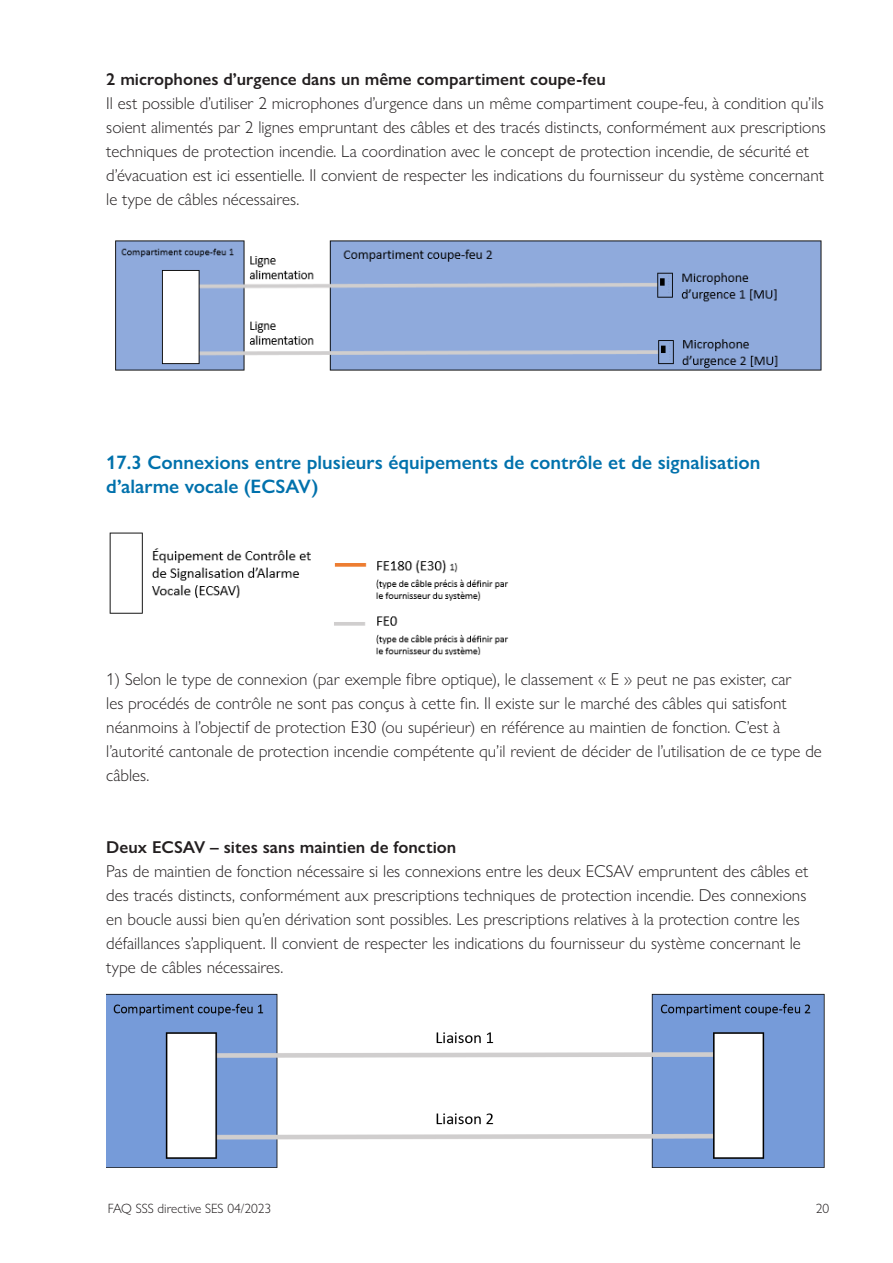
<style>
.page{position:relative;width:893px;height:1263px;background:#fff}
.page>*{position:absolute;margin:0;border:0;box-sizing:border-box;transform-origin:0 0}
.t1{font:600 19.5px/24px "Gill Sans Nova";color:#0071ac}
.t2{font:300 17.25px/24px "Gill Sans Nova";color:#231f20}
.t3{font:600 17.25px "Gill Sans Nova";color:#231f20}
.t4{font:300 13.5px "Gill Sans Nova";color:#231f20}
</style>
<div class="page">
<img style="left:115px;top:240px;width:707px;height:131px">
<img style="left:109px;top:532px;width:400px;height:123px">
<img style="left:106px;top:993px;width:719px;height:174px">
<p class="t3" style="left:106px;top:69px;width:501px">2 microphones d’urgence dans un même compartiment coupe-feu</p>
<p class="t2" style="left:106px;top:91px;width:721px">Il est possible d’utiliser 2 microphones d’urgence dans un même compartiment coupe-feu, à condition qu’ils soient alimentés par 2 lignes empruntant des câbles et des tracés distincts, conformément aux prescriptions techniques de protection incendie. La coordination avec le concept de protection incendie, de sécurité et d’évacuation est ici essentielle. Il convient de respecter les indications du fournisseur du système concernant le type de câbles nécessaires.</p>
<p class="t1" style="left:106px;top:450px;width:656px">17.3 Connexions entre plusieurs équipements de contrôle et de signalisation d’alarme vocale (ECSAV)</p>
<p class="t2" style="left:106px;top:667px;width:717px">1) Selon le type de connexion (par exemple fibre optique), le classement « E » peut ne pas exister, car<br>les procédés de contrôle ne sont pas conçus à cette fin. Il existe sur le marché des câbles qui satisfont néanmoins à l’objectif de protection E30 (ou supérieur) en référence au maintien de fonction. C’est à l’autorité cantonale de protection incendie compétente qu’il revient de décider de l’utilisation de ce type de câbles.</p>
<p class="t3" style="left:106px;top:837px;width:351px">Deux ECSAV – sites sans maintien de fonction</p>
<p class="t2" style="left:106px;top:859px;width:703px">Pas de maintien de fonction nécessaire si les connexions entre les deux ECSAV empruntent des câbles et des tracés distincts, conformément aux prescriptions techniques de protection incendie. Des connexions en boucle aussi bien qu’en dérivation sont possibles. Les prescriptions relatives à la protection contre les défaillances s’appliquent. Il convient de respecter les indications du fournisseur du système concernant le type de câbles nécessaires.</p>
<p class="t4" style="left:108px;top:1200px;width:165px">FAQ SSS directive SES 04/2023</p>
<p class="t4" style="left:816px;top:1200px;width:15px">20</p>
</div>
